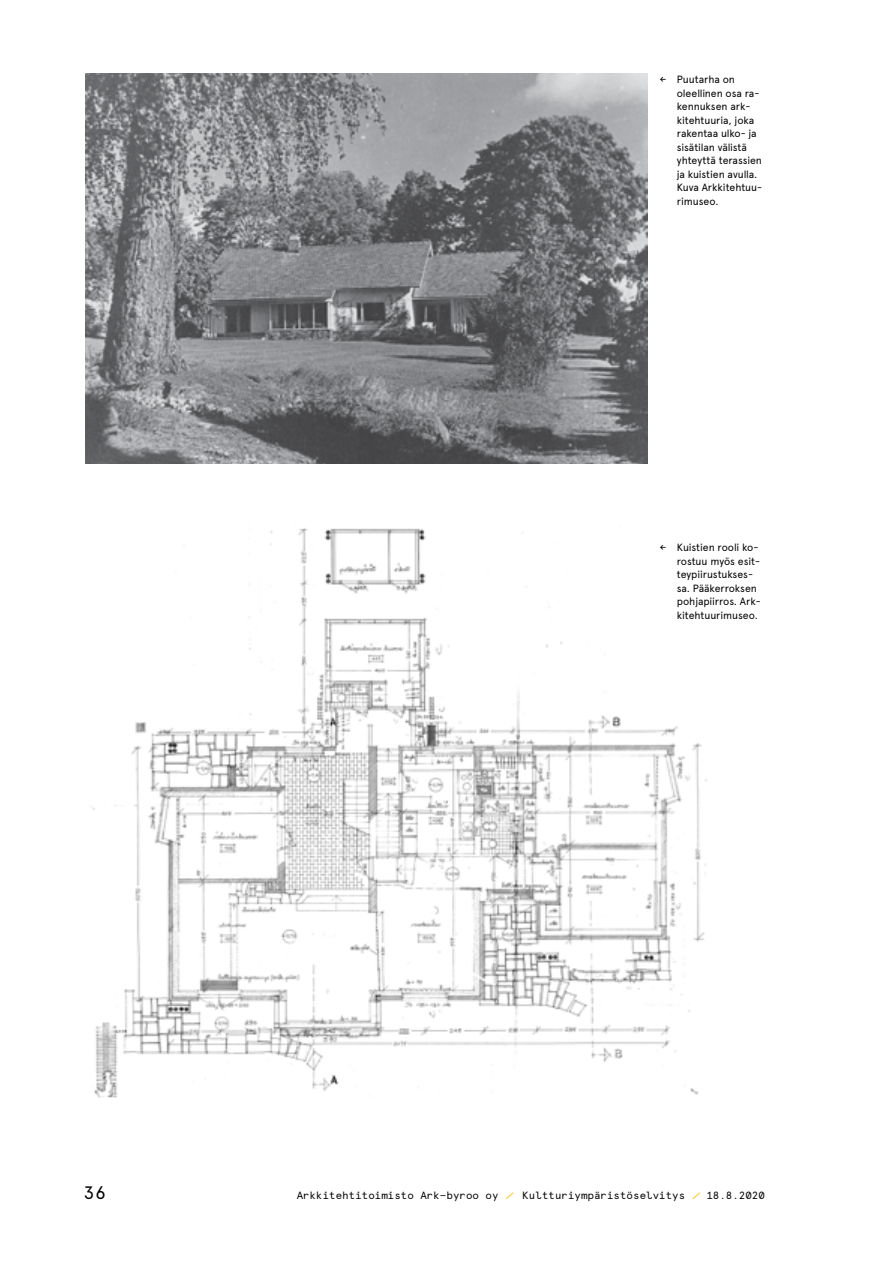
<style>
.page{position:relative;width:893px;height:1263px;background:#fff}
.page>*{position:absolute;margin:0;border:0;box-sizing:border-box;transform-origin:0 0}
.t1{font:18px "Apercu Mono Pro";color:#000}
.Kuvateksti{font:10.5px/13.5px "Apercu Pro";letter-spacing:-.01em;color:#000}
.Kuvateksti-2{font:10.5px "Apercu Mono Pro";color:#000}
.s1{font-weight:700;font-size:15px;color:#ffd24e}
</style>
<div class="page">
<img style="left:85px;top:74px;width:562px;height:390px">
<img style="left:92px;top:528px;width:615px;height:569px">
<p class="Kuvateksti-2" style="left:660px;top:72px;width:8px">←</p>
<p class="Kuvateksti" style="left:677px;top:72px;width:87px">Puutarha on oleellinen osa ra&shy;kennuksen ark&shy;kitehtuuria, joka rakentaa ulko- ja sisätilan välistä yhteyttä terassien ja kuistien avulla.<br>Kuva Arkkitehtuu&shy;rimuseo.</p>
<p class="Kuvateksti-2" style="left:660px;top:540px;width:8px">←</p>
<p class="Kuvateksti" style="left:677px;top:540px;width:85px">Kuistien rooli ko&shy;rostuu myös esit&shy;teypiirustukses&shy;sa. Pääkerroksen pohjapiirros. Ark&shy;kitehtuurimuseo.</p>
<h1 class="t1" style="left:84px;top:1179px;width:24px">36</h1>
<p class="Kuvateksti-2" style="left:297px;top:1187px;width:470px">Arkkitehtitoimisto Ark—byroo oy <span class="s1">⁄</span> Kultturiympäristöselvitys <span class="s1">⁄</span> 18.8.2020</p>
</div>
